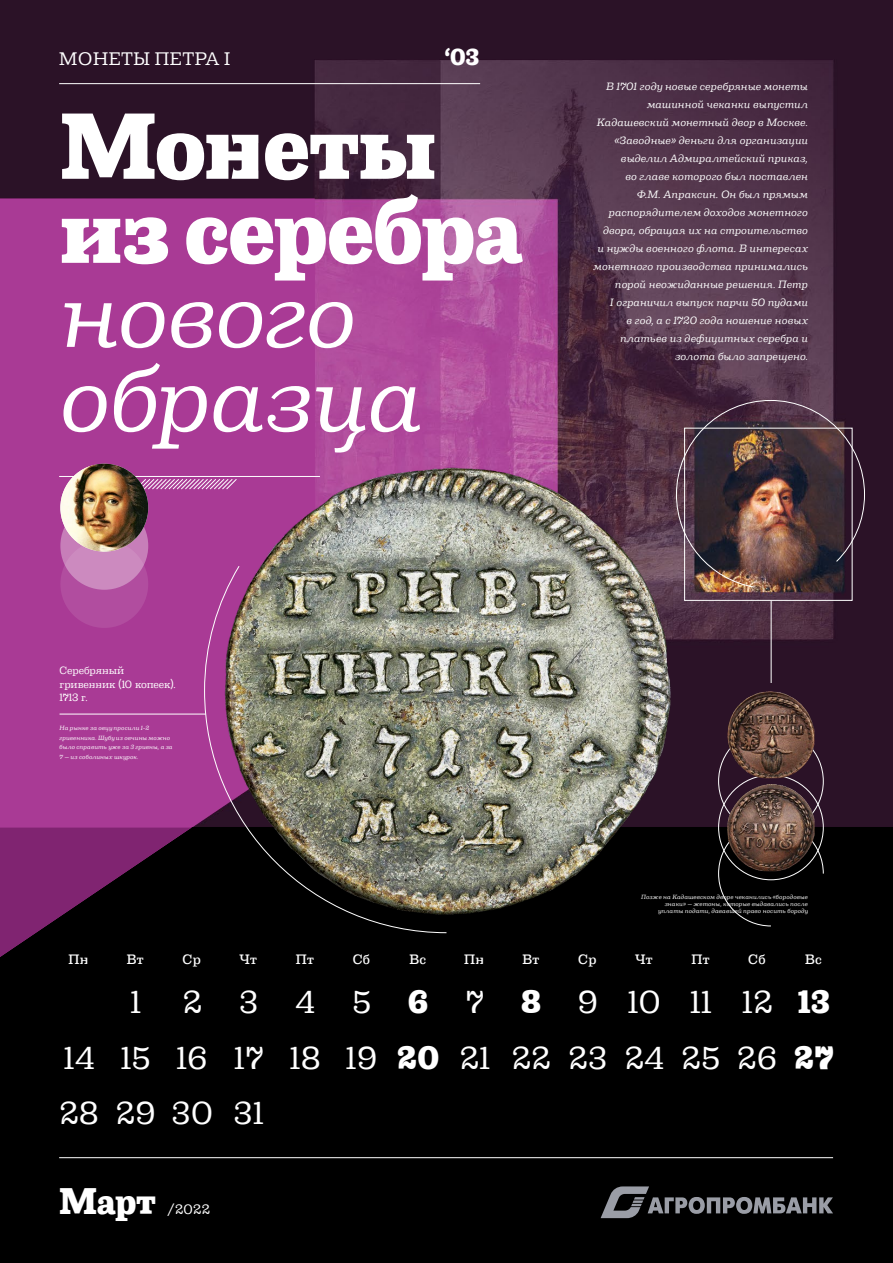
<style>
.page{position:relative;width:893px;height:1263px;background:#fff}
.page>*{position:absolute;margin:0;border:0;box-sizing:border-box;transform-origin:0 0}
.t1{font:800 92.25px/84.1px "Capital Serif";letter-spacing:-.02em;color:#fff}
.t2{font:italic 92.25px/84.1px "Capital Serif";letter-spacing:-.01em;color:#fff}
.t3{font:800 36px "Capital Serif";color:#fff}
.t4{font:31.5px/55.3px "Capital Serif";letter-spacing:.025em;color:#fff}
.t5{font:800 31.5px/56px "Capital Serif";color:#fff;text-align:center}
.t6{font:800 22.5px "Capital Serif";color:#fff}
.t7{font:18px "Capital Serif";letter-spacing:.04em;color:#fff}
.t8{font:500 13.5px "Capital Serif";letter-spacing:.025em;color:#fff}
.t9{font:13.5px "Capital Serif";color:#fff}
.t10{font:italic 10.5px/18px "Capital Serif";letter-spacing:.015em;color:#fff;text-align:right}
.t11{font:10.5px/13.5px "Capital Serif";letter-spacing:-.01em;color:#fff}
.t12{font:italic 6px/9.8px "Capital Serif";letter-spacing:.025em;color:#fff}
</style>
<div class="page">
<img style="left:0;top:0;width:893px;height:827px">
<div style="left:0;top:827px;width:893px;height:436px;background:#000"></div>
<svg style="left:0;top:198px;width:472px;height:736px;fill:#a93a95"></svg>
<svg style="left:0;top:827px;width:191px;height:130px"></svg>
<img style="left:223px;top:465px;width:450px;height:450px">
<hr style="left:60px;top:714px;width:146px;height:1px;background:#fff">
<img style="left:204px;top:566px;width:243px;height:367px">
<svg style="left:718px;top:821px;width:106px;height:105px"></svg>
<img style="left:727px;top:691px;width:87px;height:87px">
<img style="left:727px;top:784px;width:87px;height:87px">
<img style="left:676px;top:400px;width:189px;height:187px">
<hr style="left:771px;top:600px;width:1px;height:83px;background:#fff">
<svg style="left:138px;top:479px;width:99px;height:11px"></svg>
<hr style="left:59px;top:83px;width:421px;height:1px;background:#fff">
<hr style="left:59px;top:476px;width:261px;height:1px;background:#fff">
<svg style="left:60px;top:502px;width:88px;height:88px"></svg>
<svg style="left:60px;top:540px;width:88px;height:88px;fill:#b14d9f"></svg>
<img style="left:60px;top:464px;width:88px;height:87px;border-radius:44px">
<hr style="left:59px;top:1157px;width:774px;height:1px;background:#fff">
<svg style="left:601px;top:1186px;width:232px;height:32px"></svg>
<h3 class="t7" style="left:59px;top:46px;width:172px">МОНЕТЫ ПЕТРА I</h3>
<h3 class="t6" style="left:445px;top:42px;width:36px">‘03</h3>
<h1 class="t1" style="left:60px;top:104px;width:465px">Монеты из серебра</h1>
<h1 class="t2" style="left:60px;top:272px;width:365px">нового образца</h1>
<p class="t10" style="left:594px;top:77px;width:216px">В 1701 году новые серебряные монеты машинной чеканки выпустил<br>Кадашевский монетный двор в Москве. «Заводные» деньги для организации выделил Адмиралтейский приказ,<br>во главе которого был поставлен<br>Ф.М. Апраксин. Он был прямым распорядителем доходов монетного двора, обращая их на строительство<br>и нужды военного флота. В интересах монетного производства принимались порой неожиданные решения. Петр<br>I ограничил выпуск парчи 50 пудами<br>в год, а с 1720 года ношение новых платьев из дефицитных серебра и золота было запрещено.</p>
<p class="t11" style="left:60px;top:664px;width:118px">Серебряный гривенник (10 копеек).<br>1713 г.</p>
<p class="t12" style="left:60px;top:723px;width:115px">На рынке за овцу просили 1-2 гривенника. Шубу из овчины можно было справить уже за 3 гривны, а за<br>7 — из соболиных шкурок.</p>
<p class="t12" style="left:641px;top:893px;width:168px;line-height:7.2px;text-align:right">Позже на Кадашевском дворе чеканились «бородовые знаки» — жетоны, которые выдавались после уплаты подати, дававшей право носить бороду</p>
<p class="t8" style="left:69px;top:950px;width:22px">Пн</p>
<p class="t8" style="left:127px;top:950px;width:18px">Вт</p>
<p class="t8" style="left:183px;top:950px;width:20px">Ср</p>
<p class="t8" style="left:239px;top:950px;width:19px">Чт</p>
<p class="t8" style="left:296px;top:950px;width:20px">Пт</p>
<p class="t8" style="left:353px;top:950px;width:19px">Сб</p>
<p class="t8" style="left:409px;top:950px;width:18px">Вс</p>
<p class="t8" style="left:464px;top:950px;width:22px">Пн</p>
<p class="t8" style="left:522px;top:950px;width:18px">Вт</p>
<p class="t8" style="left:578px;top:950px;width:20px">Ср</p>
<p class="t8" style="left:635px;top:950px;width:19px">Чт</p>
<p class="t8" style="left:691px;top:950px;width:20px">Пт</p>
<p class="t8" style="left:748px;top:950px;width:19px">Сб</p>
<p class="t8" style="left:805px;top:950px;width:18px">Вс</p>
<h3 class="t4" style="left:60px;top:1030px;width:41px;line-height:54.5px">14<br>28</h3>
<h3 class="t4" style="left:116px;top:974px;width:41px;text-align:center">1<br>15<br>29</h3>
<h3 class="t4" style="left:171px;top:974px;width:43px;text-align:center">2<br>16<br>30</h3>
<h3 class="t4" style="left:234px;top:974px;width:32px">3<br>17<br>31</h3>
<h3 class="t4" style="left:290px;top:974px;width:32px;line-height:56px">4<br>18</h3>
<h3 class="t4" style="left:346px;top:974px;width:33px;line-height:56px">5<br>19</h3>
<h3 class="t5" style="left:397px;top:974px;width:43px">6<br>20</h3>
<h3 class="t4" style="left:460px;top:974px;width:32px;line-height:56px">7<br>21</h3>
<h3 class="t5" style="left:521px;top:974px;width:21px">8</h3>
<h3 class="t4" style="left:512px;top:1030px;width:40px">22</h3>
<h3 class="t4" style="left:568px;top:974px;width:40px;line-height:56px">9<br>23</h3>
<h3 class="t4" style="left:628px;top:974px;width:94px;line-height:56px;text-align:right">10 11<br>25</h3>
<h3 class="t4" style="left:737px;top:974px;width:42px;line-height:56px">12<br>26</h3>
<h3 class="t5" style="left:798px;top:974px;width:33px">13</h3>
<h3 class="t4" style="left:625px;top:1030px;width:41px">24</h3>
<h3 class="t5" style="left:794px;top:1030px;width:41px">27</h3>
<h2 class="t3" style="left:59px;top:1176px;width:98px">Март</h2>
<p class="t9" style="left:167px;top:1200px;width:45px">/2022</p>
</div>
